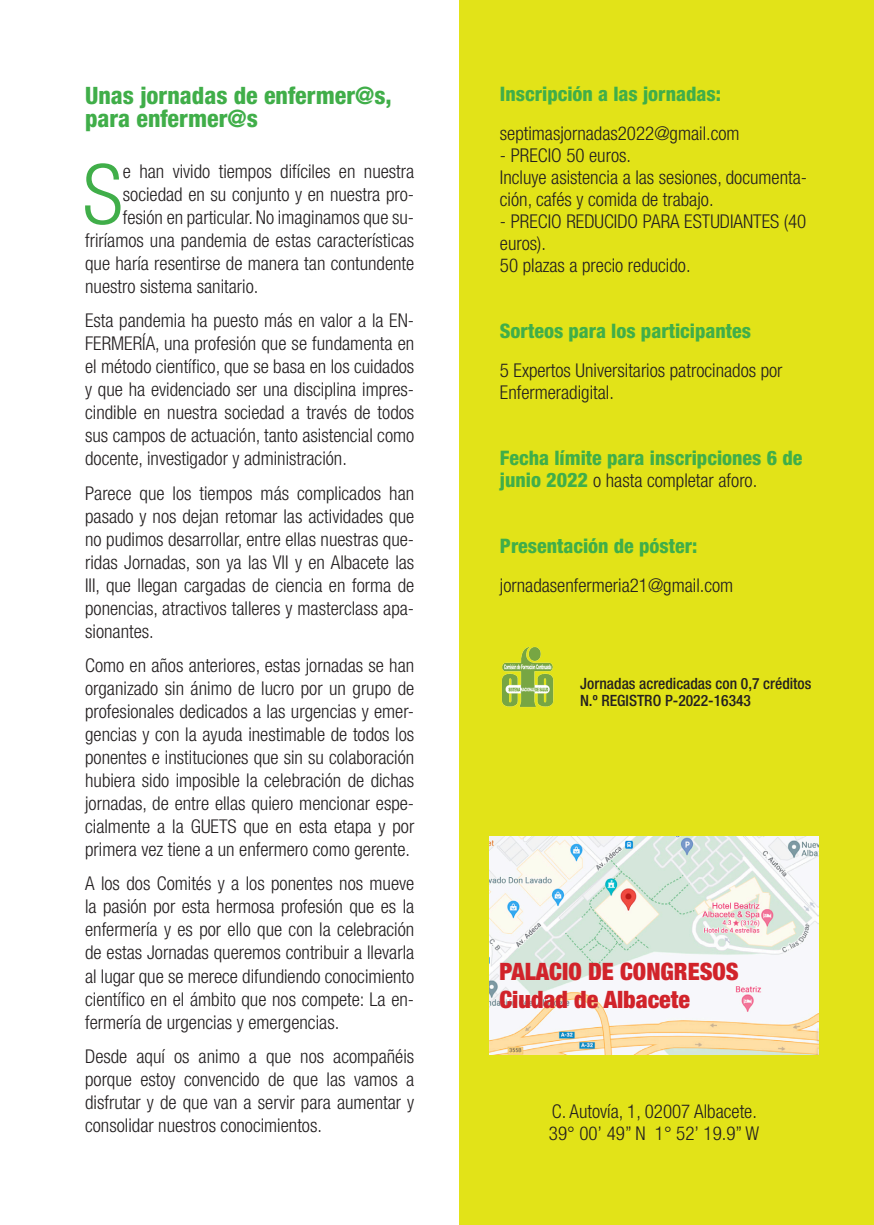
<style>
.page{position:relative;width:874px;height:1225px;background:#fff}
.page>*{position:absolute;margin:0;border:0;box-sizing:border-box;transform-origin:0 0}
.t1{font:300 condensed 83.4px "Helvetica Neue";color:#40ae49}
.t2{font:800 condensed 24px/22px "Helvetica Neue";color:#40ae49}
.t3{font:900 condensed 24px "Helvetica Neue";color:#d1232a}
.t4{font:800 condensed 20px "Helvetica Neue";color:#40ae49}
.t5{font:300 condensed 19px/23px "Helvetica Neue";color:#231f20;text-align:justify}
.t6{font:500 condensed 15.6px "Helvetica Neue";color:#231f20}
.s1{font-weight:800;font-size:20px;color:#40ae49}
</style>
<div class="page">
<div style="left:459px;top:0;width:414px;height:1225px;background:#e2e318"></div>
<img style="left:489px;top:837px;width:329px;height:217px">
<img style="left:501px;top:646px;width:53px;height:62px">
<p class="t2" style="left:85px;top:85px;width:308px">Unas jornadas de enfermer@s, para enfermer@s</p>
<p class="t1" style="left:83px;top:146px;width:42px">S</p>
<p class="t5" style="left:123px;top:159px;width:293px">e han vivido tiempos difíciles en nuestra</p>
<p class="t5" style="left:123px;top:182px;width:293px">sociedad en su conjunto y en nuestra pro-</p>
<p class="t5" style="left:123px;top:205px;width:293px">fesión en particular. No imaginamos que su-</p>
<p class="t5" style="left:85px;top:228px;width:330px">friríamos una pandemia de estas características</p>
<p class="t5" style="left:85px;top:251px;width:330px">que haría resentirse de manera tan contundente</p>
<p class="t5" style="left:85px;top:274px;width:175px">nuestro sistema sanitario.</p>
<p class="t5" style="left:85px;top:309px;width:330px">Esta pandemia ha puesto más en valor a la EN-FERMERÍA, una profesión que se fundamenta en el método científico, que se basa en los cuidados y que ha evidenciado ser una disciplina impres&shy;cindible en nuestra sociedad a través de todos sus campos de actuación, tanto asistencial como docente, investigador y administración.</p>
<p class="t5" style="left:85px;top:481px;width:330px">Parece que los tiempos más complicados han pasado y nos dejan retomar las actividades que no pudimos desarrollar, entre ellas nuestras que&shy;ridas Jornadas, son ya las VII y en Albacete las III, que llegan cargadas de ciencia en forma de ponencias, atractivos talleres y masterclass apa&shy;sionantes.</p>
<p class="t5" style="left:85px;top:653px;width:330px">Como en años anteriores, estas jornadas se han organizado sin ánimo de lucro por un grupo de profesionales dedicados a las urgencias y emer&shy;gencias y con la ayuda inestimable de todos los ponentes e instituciones que sin su colaboración hubiera sido imposible la celebración de dichas jornadas, de entre ellas quiero mencionar espe&shy;cialmente a la GUETS que en esta etapa y por primera vez tiene a un enfermero como gerente.</p>
<p class="t5" style="left:85px;top:872px;width:330px">A los dos Comités y a los ponentes nos mueve la pasión por esta hermosa profesión que es la enfermería y es por ello que con la celebración de estas Jornadas queremos contribuir a llevarla al lugar que se merece difundiendo conocimiento científico en el ámbito que nos compete: La en&shy;fermería de urgencias y emergencias.</p>
<p class="t5" style="left:85px;top:1044px;width:330px">Desde aquí os animo a que nos acompañéis porque estoy convencido de que las vamos a disfrutar y de que van a servir para aumentar y consolidar nuestros conocimientos.</p>
<p class="t4" style="left:499px;top:82px;width:222px">Inscripción a las jornadas:</p>
<p class="t5" style="left:499px;top:122px;width:241px">septimasjornadas2022@gmail.com</p>
<p class="t5" style="left:499px;top:144px;width:133px">- PRECIO 50 euros.</p>
<p class="t5" style="left:499px;top:166px;width:308px;line-height:22px">Incluye asistencia a las sesiones, documenta&shy;ción, cafés y comida de trabajo.</p>
<p class="t5" style="left:499px;top:210px;width:308px;line-height:22px">- PRECIO REDUCIDO PARA ESTUDIANTES (40 euros).</p>
<p class="t5" style="left:499px;top:254px;width:192px">50 plazas a precio reducido.</p>
<p class="t4" style="left:499px;top:319px;width:252px">Sorteos para los participantes</p>
<p class="t5" style="left:499px;top:359px;width:284px;line-height:22px">5 Expertos Universitarios patrocinados por<br>Enfermeradigital.</p>
<p class="t4" style="left:499px;top:446px;width:304px">Fecha límite para inscripciones 6 de</p>
<p class="t5" style="left:499px;top:469px;width:259px"><span class="s1">junio 2022</span> o hasta completar aforo.</p>
<p class="t4" style="left:499px;top:534px;width:199px">Presentación de póster:</p>
<p class="t5" style="left:499px;top:574px;width:235px">jornadasenfermeria21@gmail.com</p>
<p class="t6" style="left:580px;top:673px;width:232px">Jornadas acredicadas con 0,7 créditos</p>
<p class="t6" style="left:580px;top:691px;width:172px">N.º REGISTRO P-2022-16343</p>
<p class="t3" style="left:499px;top:956px;width:241px">PALACIO DE CONGRESOS</p>
<p class="t3" style="left:499px;top:985px;width:192px">Ciudad de Albacete</p>
<p class="t5" style="left:551px;top:1099px;width:206px">C. Autovía, 1, 02007 Albacete.</p>
<p class="t5" style="left:548px;top:1121px;width:211px">39° 00’ 49” N 1° 52’ 19.9” W</p>
</div>
